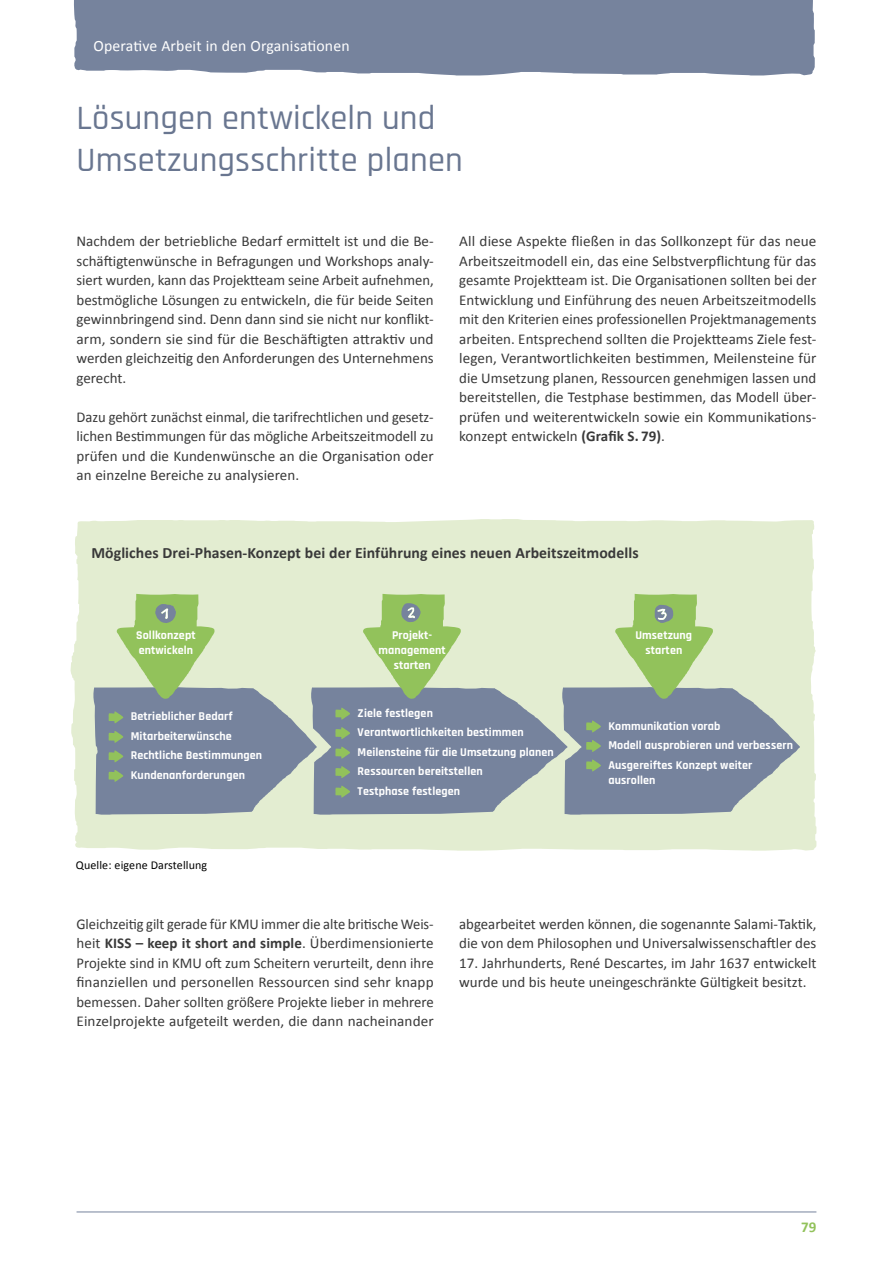
<style>
.page{position:relative;width:893px;height:1263px;background:#fff}
.page>*{position:absolute;margin:0;border:0;box-sizing:border-box;transform-origin:0 0}
.t1{font:500 34.5px/42px "Rajdhani";letter-spacing:.005em;color:#697690}
.t2{font:700 15.75px "Calibri";letter-spacing:.005em;color:#393939}
.t3{font:15.75px "Calibri";letter-spacing:.01em;color:#fff}
.t4{font:15px/19.5px "Calibri";color:#393939;text-align:justify}
.t5{font:700 15px "Calibri";color:#92c25b}
.t6{font:700 12px/19.5px "Rajdhani";letter-spacing:.01em;color:#fff}
.t7{font:12px "Calibri";letter-spacing:.01em;color:#000}
.s1{font-weight:700}
</style>
<div class="page">
<hr style="left:77px;top:1211px;width:739px;height:1px;background:#76839d">
<div style="left:70px;top:519px;width:746px;height:332px;background:#e3edd1"></div>
<div style="left:74px;top:0;width:741px;height:75px;background:#76839d"></div>
<svg style="left:93px;top:594px;width:708px;height:221px;background:#a4b4a9"></svg>
<p class="t3" style="left:94px;top:36px;width:258px">Operative Arbeit in den Organisationen</p>
<h1 class="t1" style="left:77px;top:98px;width:388px">Lösungen entwickeln und<br>Umsetzungsschritte planen</h1>
<p class="t4" style="left:77px;top:231px;width:359px">Nachdem der betriebliche Bedarf ermittelt ist und die Be&shy;schäftigtenwünsche in Befragungen und Workshops analy&shy;siert wurden, kann das Projektteam seine Arbeit aufnehmen, bestmögliche Lösungen zu entwickeln, die für beide Seiten gewinnbringend sind. Denn dann sind sie nicht nur konflikt&shy;arm, sondern sie sind für die Beschäftigten attraktiv und werden gleichzeitig den Anforderungen des Unternehmens gerecht.</p>
<p class="t4" style="left:77px;top:407px;width:359px">Dazu gehört zunächst einmal, die tarifrechtlichen und gesetz&shy;lichen Bestimmungen für das mögliche Arbeitszeitmodell zu prüfen und die Kundenwünsche an die Organisation oder an einzelne Bereiche zu analysieren.</p>
<p class="t4" style="left:459px;top:231px;width:359px">All diese Aspekte fließen in das Sollkonzept für das neue Arbeitszeitmodell ein, das eine Selbstverpflichtung für das gesamte Projektteam ist. Die Organisationen sollten bei der Entwicklung und Einführung des neuen Arbeitszeitmodells mit den Kriterien eines professionellen Projektmanagements arbeiten. Entsprechend sollten die Projektteams Ziele fest&shy;legen, Verantwortlichkeiten bestimmen, Meilensteine für die Umsetzung planen, Ressourcen genehmigen lassen und bereitstellen, die Testphase bestimmen, das Modell über&shy;prüfen und weiterentwickeln sowie ein Kommunikations&shy;konzept entwickeln <span class="s1">(Grafik S. 79)</span>.</p>
<p class="t2" style="left:91px;top:543px;width:549px">Mögliches Drei-Phasen-Konzept bei der Einführung eines neuen Arbeitszeitmodells</p>
<p class="t6" style="left:136px;top:628px;width:61px;line-height:15px">Sollkonzept entwickeln</p>
<p class="t6" style="left:378px;top:628px;width:69px;line-height:15px;text-align:center">Projekt&shy;management starten</p>
<p class="t6" style="left:635px;top:628px;width:58px;line-height:15px;text-align:center">Umsetzung starten</p>
<p class="t6" style="left:131px;top:707px;width:133px">Betrieblicher Bedarf<br>Mitarbeiterwünsche<br>Rechtliche Bestimmungen<br>Kundenanforderungen</p>
<p class="t7" style="left:76px;top:857px;width:133px">Quelle: eigene Darstellung</p>
<p class="t6" style="left:358px;top:703px;width:197px">Ziele festlegen<br>Verantwortlichkeiten bestimmen<br>Meilensteine für die Umsetzung planen<br>Ressourcen bereitstellen<br>Testphase festlegen</p>
<p class="t6" style="left:608px;top:716px;width:186px">Kommunikation vorab<br>Modell ausprobieren und verbessern<br>Ausgereiftes Konzept weiter</p>
<p class="t6" style="left:608px;top:770px;width:49px">ausrollen</p>
<p class="t4" style="left:77px;top:914px;width:359px">Gleichzeitig gilt gerade für KMU immer die alte britische Weis&shy;heit <span class="s1">KISS – keep it short and simple</span>. Überdimensionierte Projekte sind in KMU oft zum Scheitern verurteilt, denn ihre finanziellen und personellen Ressourcen sind sehr knapp bemessen. Daher sollten größere Projekte lieber in mehrere Einzelprojekte aufgeteilt werden, die dann nacheinander</p>
<p class="t4" style="left:459px;top:914px;width:359px">abgearbeitet werden können, die sogenannte Salami-Taktik, die von dem Philosophen und Universalwissenschaftler des</p>
<p class="t4" style="left:459px;top:953px;width:359px">17. Jahrhunderts, René Descartes, im Jahr 1637 entwickelt wurde und bis heute uneingeschränkte Gültigkeit besitzt.</p>
<p class="t5" style="left:801px;top:1217px;width:17px">79</p>
</div>
